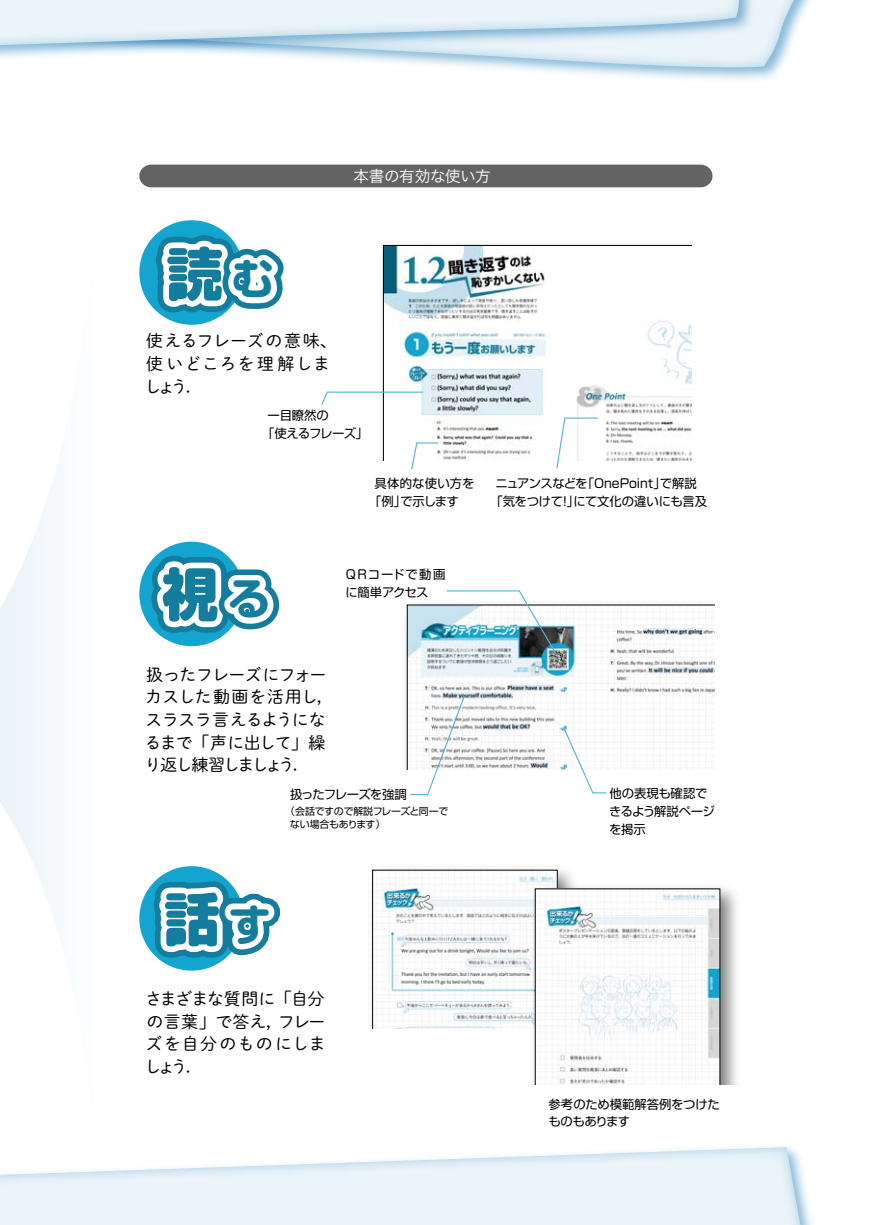
<style>
.page{position:relative;width:874px;height:1225px;background:#fff}
.page>*{position:absolute;margin:0;border:0;box-sizing:border-box;transform-origin:0 0}
.t1{font:900 56.6px "Soft Go Std";color:#147c9c}
.t2{font:17px/22.6px "Shuei M Go Std L";letter-spacing:-.045em;color:#000}
.t3{font:17px/22.6px "Shuei M Go Std L";letter-spacing:-.02em;color:#000;text-align:justify}
.t4{font:17px/22.6px "Shuei M Go Std L";letter-spacing:.04em;color:#000}
.t5{font:15.6px "Hira Kaku Pro W3";letter-spacing:-.03em;color:#fff}
.t6{font:12.4px/18px "Soft Go Std";letter-spacing:-.025em;color:#000}
.t7{font:12.4px/18px "Soft Go Std";letter-spacing:.01em;color:#000}
.t8{font:12.4px/18px "Soft Go Std";color:#000}
.t9{font:12.4px "Soft Go Std";letter-spacing:-.065em;color:#000}
.t10{font:10px/12.8px "Soft Go Std";letter-spacing:-.025em;color:#000}
.s1{font-weight:700;font-size:43px}
</style>
<div class="page">
<svg style="left:0;top:485px;width:52px;height:426px"></svg>
<img style="left:720px;top:887px;width:17px;height:197px">
<svg style="left:372px;top:869px;width:348px;height:215px"></svg>
<svg style="left:139px;top:541px;width:141px;height:106px"></svg>
<svg style="left:139px;top:866px;width:142px;height:105px"></svg>
<svg style="left:406px;top:604px;width:308px;height:165px"></svg>
<svg style="left:383px;top:245px;width:308px;height:215px"></svg>
<svg style="left:139px;top:172px;width:160px;height:153px"></svg>
<svg style="left:321px;top:391px;width:103px;height:15px"></svg>
<svg style="left:555px;top:417px;width:43px;height:52px"></svg>
<svg style="left:410px;top:442px;width:29px;height:28px"></svg>
<img style="left:445px;top:590px;width:112px;height:66px">
<svg style="left:562px;top:726px;width:45px;height:68px"></svg>
<svg style="left:409px;top:695px;width:56px;height:100px"></svg>
<div style="left:139px;top:165px;width:573px;height:22px;background:#636363;border-radius:12px"></div>
<svg style="left:761px;top:0;width:45px;height:67px"></svg>
<img style="left:582px;top:0;width:179px;height:80px">
<svg style="left:0;top:0;width:741px;height:73px;fill:#ebf4f9"></svg>
<svg style="left:0;top:1147px;width:806px;height:78px;fill:#ebf4f9"></svg>
<h1 class="t1" style="left:166px;top:234px;width:110px">読<span class="s1">む</span></h1>
<p class="t5" style="left:353px;top:162px;width:139px">本書の有効な使い方</p>
<h2 class="t4" style="left:144px;top:329px;width:194px">使えるフレーズの意味、使いどころを理解しましょう．</h2>
<p class="t6" style="left:262px;top:405px;width:107px;text-indent:5px">一目瞭然の<br>「使えるフレーズ」</p>
<p class="t7" style="left:369px;top:473px;width:107px;text-indent:5px">具体的な使い方を「例」で示します</p>
<p class="t6" style="left:490px;top:474px;width:218px;text-align:center">ニュアンスなどを「OnePoint」で解説<br>「気をつけて！」にて文化の違いにも言及</p>
<h1 class="t1" style="left:162px;top:554px;width:110px">視<span class="s1">る</span></h1>
<h2 class="t2" style="left:144px;top:662px;width:191px">扱ったフレーズにフォーカスした動画を活用し，スラスラ言えるようになるまで「声に出して」繰り返し練習しましょう．</h2>
<p class="t8" style="left:345px;top:564px;width:101px">QRコードで動画に簡単アクセス</p>
<p class="t9" style="left:290px;top:786px;width:118px">扱ったフレーズを強調</p>
<p class="t10" style="left:290px;top:804px;width:160px;text-indent:-5px">（会話ですので解説フレーズと同一でない場合もあります）</p>
<h1 class="t1" style="left:163px;top:879px;width:109px">話<span class="s1">す</span></h1>
<h2 class="t3" style="left:144px;top:986px;width:183px">さまざまな質問に「自分の言葉」で答え，フレーズを自分のものにしましょう．</h2>
<p class="t6" style="left:608px;top:783px;width:107px">他の表現も確認できるよう解説ページを掲示</p>
<p class="t6" style="left:548px;top:1093px;width:173px">参考のため模範解答例をつけたものもあります</p>
</div>
